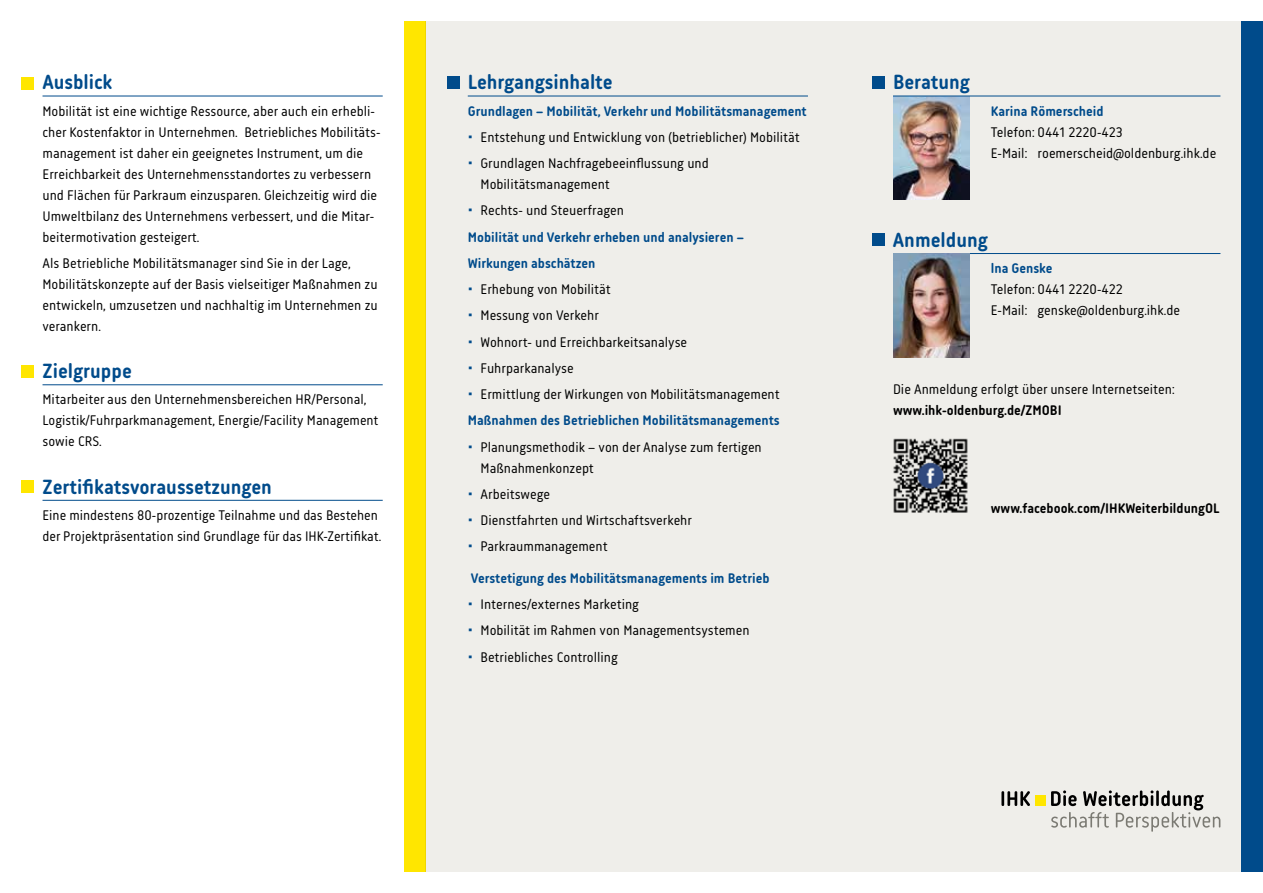
<style>
.page{position:relative;width:1263px;height:893px;background:#fff}
.page>*{position:absolute;margin:0;border:0;box-sizing:border-box;transform-origin:0 0}
.t1{font:700 21px "Korb";color:#004b8b}
.t2{font:14.25px/21px "Korb";color:#000}
.t3{font:700 14.25px/26.2px "Korb";color:#004b8b}
.t4{font:700 14.25px "Korb";color:#000}
</style>
<div class="page">
<div style="left:425px;top:21px;width:838px;height:851px;background:#efeeea"></div>
<div style="left:404px;top:21px;width:21px;height:851px;background:#ffe600"></div>
<div style="left:1242px;top:21px;width:21px;height:851px;background:#004b8b"></div>
<hr style="left:43px;top:96px;width:340px;height:1px;background:#004b8b">
<hr style="left:43px;top:384px;width:340px;height:1px;background:#004b8b">
<hr style="left:43px;top:500px;width:340px;height:1px;background:#004b8b">
<div style="left:21px;top:77px;width:12px;height:12px;background:#ffe600"></div>
<div style="left:22px;top:365px;width:12px;height:12px;background:#ffe600"></div>
<div style="left:22px;top:480px;width:12px;height:13px;background:#ffe600"></div>
<svg style="left:1001px;top:790px;width:219px;height:42px"></svg>
<div style="left:1035px;top:795px;width:11px;height:11px;background:#ffe600"></div>
<img style="left:893px;top:97px;width:76px;height:103px">
<hr style="left:893px;top:96px;width:327px;height:1px;background:#004b8b">
<hr style="left:893px;top:253px;width:327px;height:1px;background:#004b8b">
<div style="left:872px;top:76px;width:12px;height:12px;background:#004b8b"></div>
<div style="left:872px;top:234px;width:12px;height:12px;background:#004b8b"></div>
<hr style="left:468px;top:96px;width:340px;height:1px;background:#004b8b">
<div style="left:447px;top:76px;width:12px;height:12px;background:#004b8b"></div>
<img style="left:893px;top:254px;width:76px;height:103px">
<img style="left:893px;top:438px;width:75px;height:75px">
<h1 class="t1" style="left:42px;top:70px;width:72px">Ausblick</h1>
<p class="t2" style="left:43px;top:100px;width:339px">Mobilität ist eine wichtige Ressource, aber auch ein erhebli&shy;cher Kostenfaktor in Unternehmen. Betriebliches Mobilitäts&shy;management ist daher ein geeignetes Instrument, um die Erreichbarkeit des Unternehmensstandortes zu verbessern und Flächen für Parkraum einzusparen. Gleichzeitig wird die Umweltbilanz des Unternehmens verbessert, und die Mitar&shy;beitermotivation gesteigert.</p>
<p class="t2" style="left:43px;top:252px;width:337px">Als Betriebliche Mobilitätsmanager sind Sie in der Lage, Mobilitätskonzepte auf der Basis vielseitiger Maßnahmen zu entwickeln, umzusetzen und nachhaltig im Unternehmen zu verankern.</p>
<h1 class="t1" style="left:43px;top:359px;width:91px">Zielgruppe</h1>
<p class="t2" style="left:43px;top:389px;width:337px">Mitarbeiter aus den Unternehmensbereichen HR/Personal,<br>Logistik/Fuhrparkmanagement, Energie/Facility Management sowie CRS.</p>
<h1 class="t1" style="left:43px;top:475px;width:231px">Zertifikatsvoraussetzungen</h1>
<p class="t2" style="left:43px;top:504px;width:340px">Eine mindestens 80-prozentige Teilnahme und das Bestehen der Projektpräsentation sind Grundlage für das IHK-Zertifikat.</p>
<h1 class="t1" style="left:468px;top:70px;width:147px">Lehrgangsinhalte</h1>
<p class="t3" style="left:468px;top:97px;width:340px">Grundlagen – Mobilität, Verkehr und Mobilitätsmanagement</p>
<p class="t2" style="left:480px;top:124px;width:321px;line-height:26.2px">Entstehung und Entwicklung von (betrieblicher) Mobilität<br>Grundlagen Nachfragebeeinflussung und</p>
<p class="t2" style="left:480px;top:171px;width:145px;line-height:26.2px">Mobilitätsmanagement<br>Rechts- und Steuerfragen</p>
<p class="t3" style="left:468px;top:223px;width:278px">Mobilität und Verkehr erheben und analysieren –<br>Wirkungen abschätzen</p>
<p class="t2" style="left:480px;top:276px;width:301px;line-height:26.2px">Erhebung von Mobilität<br>Messung von Verkehr<br>Wohnort- und Erreichbarkeitsanalyse<br>Fuhrparkanalyse<br>Ermittlung der Wirkungen von Mobilitätsmanagement</p>
<p class="t3" style="left:468px;top:407px;width:313px">Maßnahmen des Betrieblichen Mobilitätsmanagements</p>
<p class="t2" style="left:480px;top:436px;width:283px">Planungsmethodik – von der Analyse zum fertigen<br>Maßnahmenkonzept</p>
<p class="t2" style="left:480px;top:481px;width:213px;line-height:26.2px">Arbeitswege<br>Dienstfahrten und Wirtschaftsverkehr<br>Parkraummanagement</p>
<p class="t3" style="left:471px;top:565px;width:300px">Verstetigung des Mobilitätsmanagements im Betrieb</p>
<p class="t2" style="left:480px;top:591px;width:271px;line-height:26.2px">Internes/externes Marketing<br>Mobilität im Rahmen von Managementsystemen<br>Betriebliches Controlling</p>
<h1 class="t1" style="left:893px;top:70px;width:78px">Beratung</h1>
<p class="t3" style="left:991px;top:97px;width:114px">Karina Römerscheid</p>
<p class="t2" style="left:991px;top:121px;width:227px">Telefon: 0441 2220-423<br>E-Mail: roemerscheid@oldenburg.ihk.de</p>
<h1 class="t1" style="left:893px;top:228px;width:96px">Anmeldung</h1>
<p class="t3" style="left:991px;top:255px;width:63px">lna Genske</p>
<p class="t2" style="left:991px;top:279px;width:191px">Telefon: 0441 2220-422<br>E-Mail: genske@oldenburg.ihk.de</p>
<p class="t2" style="left:893px;top:378px;width:283px">Die Anmeldung erfolgt über unsere Internetseiten:</p>
<p class="t4" style="left:893px;top:402px;width:170px">www.ihk-oldenburg.de/ZMOBI</p>
<p class="t4" style="left:991px;top:500px;width:230px">www.facebook.com/IHKWeiterbildungOL</p>
</div>
